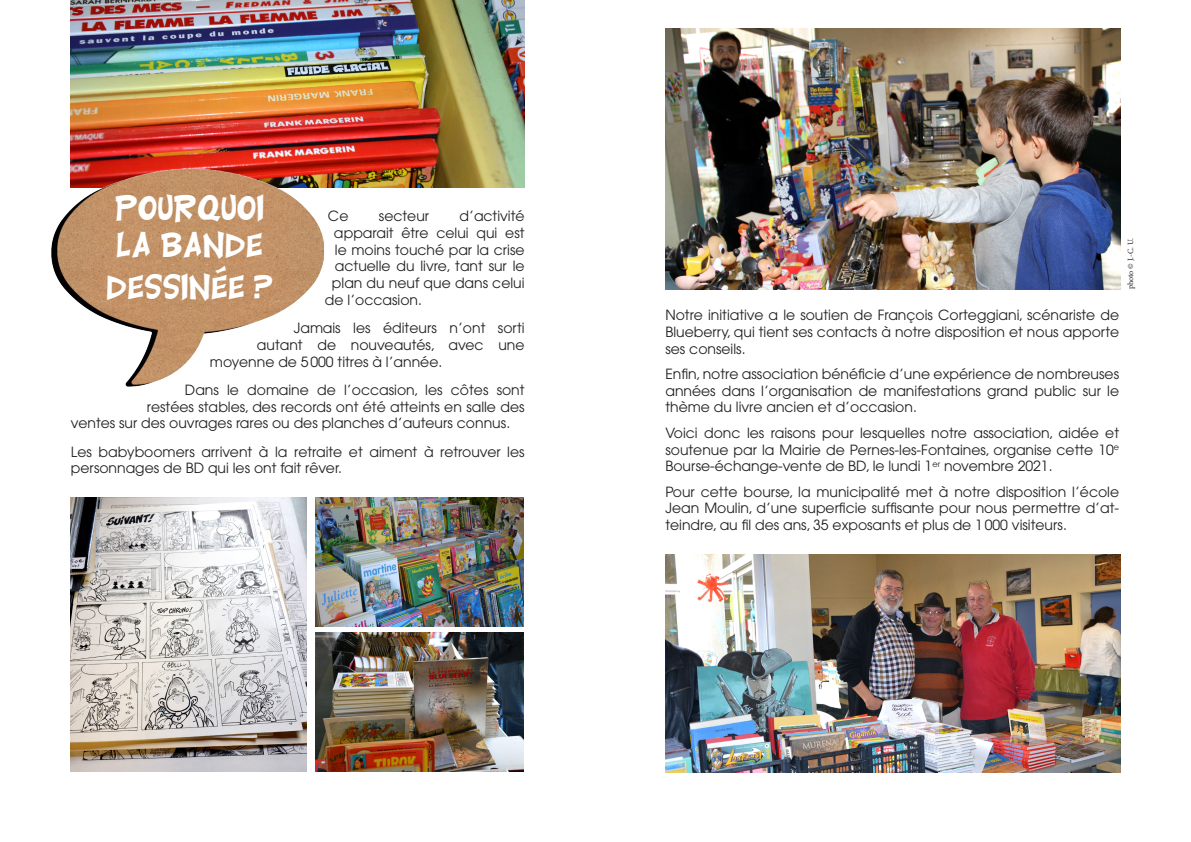
<style>
.page{position:relative;width:1191px;height:842px;background:#fff}
.page>*{position:absolute;margin:0;border:0;box-sizing:border-box;transform-origin:0 0}
.t1{font:35px/37.1px "Carlisle";color:#fff}
.t2{font:14px/16.8px "Avant Garde";color:#231f20;text-align:justify}
.t3{font:8px "Minion Pro";letter-spacing:-.005em;color:#231f20}
</style>
<div class="page">
<img style="left:71px;top:0;width:453px;height:187px">
<img style="left:665px;top:28px;width:455px;height:262px">
<img style="left:665px;top:554px;width:455px;height:218px">
<img style="left:51px;top:143px;width:289px;height:244px">
<img style="left:71px;top:497px;width:235px;height:274px">
<img style="left:315px;top:497px;width:209px;height:129px">
<img style="left:315px;top:632px;width:209px;height:139px">
<p class="t1" style="left:115px;top:188px;width:151px">POURQUOI<br>LA BANDE</p>
<p class="t1" style="left:106px;top:267px;width:168px">DESSINÉE ?</p>
<p class="t2" style="left:328px;top:207px;width:22px">Ce</p>
<p class="t2" style="left:379px;top:207px;width:52px">secteur</p>
<p class="t2" style="left:459px;top:207px;width:67px">d’activité</p>
<p class="t2" style="left:334px;top:224px;width:192px">apparait être celui qui est</p>
<p class="t2" style="left:335px;top:241px;width:191px">le moins touché par la crise</p>
<p class="t2" style="left:335px;top:258px;width:191px">actuelle du livre, tant sur le</p>
<p class="t2" style="left:332px;top:275px;width:194px">plan du neuf que dans celui</p>
<p class="t2" style="left:325px;top:291px;width:98px">de l’occasion.</p>
<p class="t2" style="left:294px;top:319px;width:232px">Jamais les éditeurs n’ont sorti</p>
<p class="t2" style="left:257px;top:336px;width:269px">autant de nouveautés, avec une</p>
<p class="t2" style="left:210px;top:353px;width:234px">moyenne de 5000 titres à l’année.</p>
<p class="t2" style="left:185px;top:381px;width:341px">Dans le domaine de l’occasion, les côtes sont</p>
<p class="t2" style="left:147px;top:398px;width:379px">restées stables, des records ont été atteints en salle des</p>
<p class="t2" style="left:71px;top:415px;width:441px">ventes sur des ouvrages rares ou des planches d’auteurs connus.</p>
<p class="t2" style="left:71px;top:443px;width:455px">Les babyboomers arrivent à la retraite et aiment à retrouver les personnages de BD qui les ont fait rêver.</p>
<p class="t2" style="left:665px;top:306px;width:455px">Notre initiative a le soutien de François Corteggiani, scénariste de Blueberry, qui tient ses contacts à notre disposition et nous apporte ses conseils.</p>
<p class="t2" style="left:665px;top:365px;width:455px">Enfin, notre association bénéficie d’une expérience de nombreuses années dans l’organisation de manifestations grand public sur le thème du livre ancien et d’occasion.</p>
<p class="t2" style="left:665px;top:424px;width:455px">Voici donc les raisons pour lesquelles notre association, aidée et soutenue par la Mairie de Pernes-les-Fontaines, organise cette 10<sup>e </sup>Bourse-échange-vente de BD, le lundi 1<sup>er</sup> novembre 2021.</p>
<p class="t2" style="left:665px;top:483px;width:455px">Pour cette bourse, la municipalité met à notre disposition l’école Jean Moulin, d’une superficie suffisante pour nous permettre d’at&shy;teindre, au fil des ans, 35 exposants et plus de 1000 visiteurs.</p>
<p class="t3" style="left:1125px;top:289px;width:53px;rotate:-90deg">photo © J.-C. U.</p>
</div>
